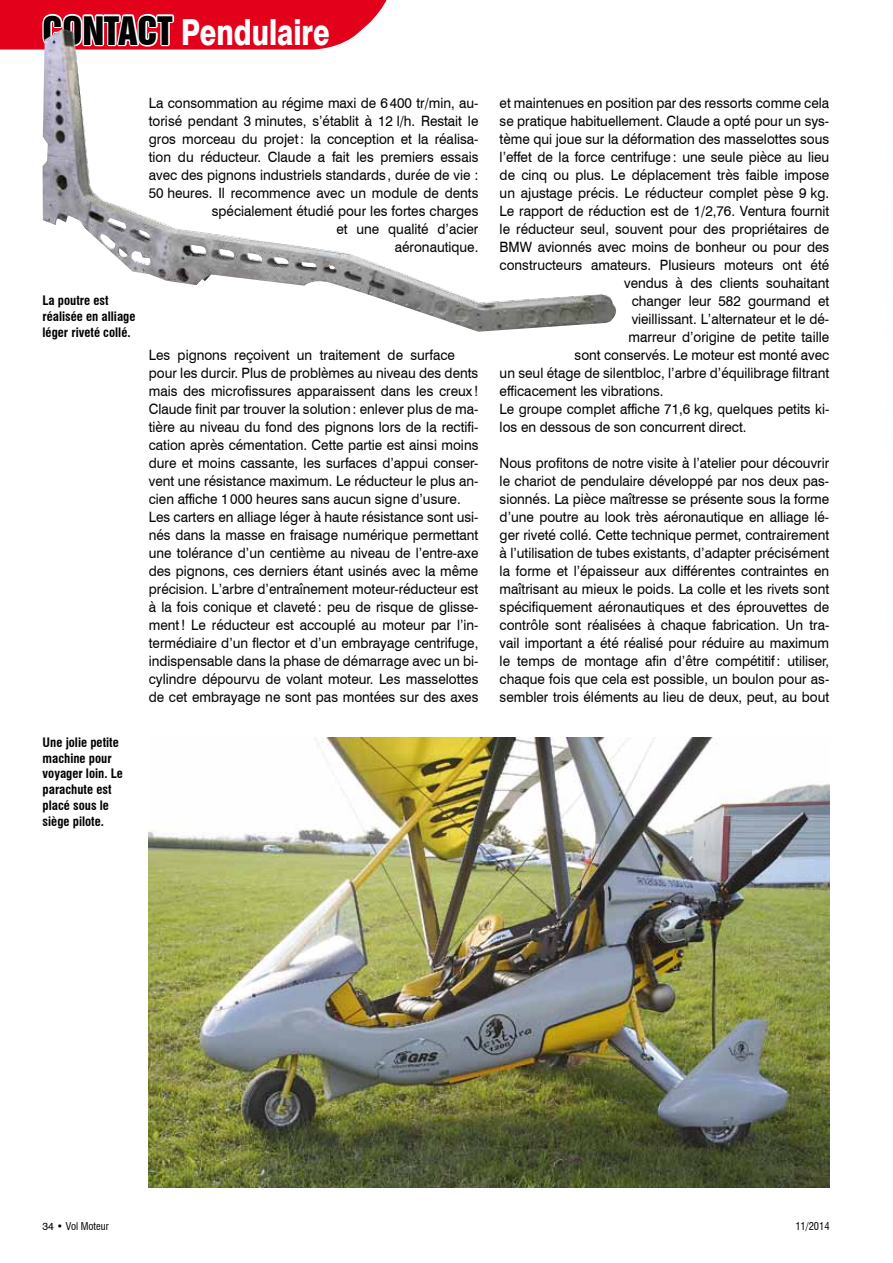
<style>
.page{position:relative;width:893px;height:1263px;background:#fff}
.page>*{position:absolute;margin:0;border:0;box-sizing:border-box;transform-origin:0 0}
.t1{font:800 36px "Swiss 721 BT";color:#fff;scale:.77 1}
.t2{font:36px "Swiss 921 BT Regular A";color:#000}
.t3{font:14.25px/18px "Swiss 721 BT";color:#000;text-align:right;scale:.95 1}
.t4{font:700 condensed 12.75px/15.8px "Swiss 721 BT";color:#000}
.t5{font:condensed 10.5px "Swiss 721 BT";color:#000}
.s1{font-family:"Swiss 921 BT Regular A";font-weight:400;color:#000}
.s2{font-stretch:normal}
</style>
<div class="page">
<img style="left:149px;top:737px;width:680px;height:451px">
<svg style="left:0;top:0;width:387px;height:50px;background:#e51e35"></svg>
<img style="left:43px;top:29px;width:573px;height:303px">
<h1 class="t2" style="left:43px;top:1px;width:117px">CONTEST</h1>
<h1 class="t1" style="left:104px;top:4px;width:348px"><span class="s1">TACT</span>ULM multiaxes</h1>
<h1 class="t1" style="left:181px;top:10px;width:195px">Pendulaire</h1>
<p class="t3" style="left:149px;top:94px;width:348px">La consommation au régime maxi de 6400 tr/min, au&shy;torisé pendant 3 minutes, s’établit à 12 l/h. Restait le gros morceau du projet: la conception et la réalisa&shy;tion du réducteur. Claude a fait les premiers essais avec des pignons industriels standards , durée de vie :<br>50 heures. Il recommence avec un module de dents spécialement étudié pour les fortes charges<br>et une qualité d’acier<br>aéronautique.</p>
<p class="t4" style="left:43px;top:293px;width:94px">La poutre est réalisée en alliage léger riveté collé.</p>
<p class="t4" style="left:43px;top:734px;width:82px">Une jolie petite machine pour voyager loin. Le parachute est placé sous le siège pilote.</p>
<p class="t3" style="left:149px;top:346px;width:348px;text-align:left">Les pignons reçoivent un traitement de surface pour les durcir. Plus de problèmes au niveau des dents mais des microfissures apparaissent dans les creux !<br>Claude finit par trouver la solution: enlever plus de ma&shy;tière au niveau du fond des pignons lors de la rectifi&shy;cation après cémentation. Cette partie est ainsi moins dure et moins cassante, les surfaces d’appui conser&shy;vent une résistance maximum. Le réducteur le plus an&shy;cien affiche 1000 heures sans aucun signe d’usure.<br>Les carters en alliage léger à haute résistance sont usi&shy;nés dans la masse en fraisage numérique permettant une tolérance d’un centième au niveau de l’entre-axe des pignons, ces derniers étant usinés avec la même précision. L’arbre d’entraînement moteur-réducteur est à la fois conique et claveté: peu de risque de glisse&shy;ment! Le réducteur est accouplé au moteur par l’in&shy;termédiaire d’un flector et d’un embrayage centrifuge, indispensable dans la phase de démarrage avec un bi&shy;cylindre dépourvu de volant moteur. Les masselottes de cet embrayage ne sont pas montées sur des axes</p>
<p class="t3" style="left:500px;top:94px;width:348px">et maintenues en position par des ressorts comme cela</p>
<p class="t3" style="left:500px;top:112px;width:348px">se pratique habituellement. Claude a opté pour un sys-</p>
<p class="t3" style="left:500px;top:130px;width:348px">tème qui joue sur la déformation des masselottes sous</p>
<p class="t3" style="left:500px;top:148px;width:348px">l’effet de la force centrifuge: une seule pièce au lieu</p>
<p class="t3" style="left:500px;top:166px;width:348px">de cinq ou plus. Le déplacement très faible impose</p>
<p class="t3" style="left:500px;top:184px;width:348px">un ajustage précis. Le réducteur complet pèse 9 kg.</p>
<p class="t3" style="left:500px;top:202px;width:348px">Le rapport de réduction est de 1/2,76. Ventura fournit</p>
<p class="t3" style="left:500px;top:220px;width:348px">le réducteur seul, souvent pour des propriétaires de</p>
<p class="t3" style="left:500px;top:238px;width:348px">BMW avionnés avec moins de bonheur ou pour des</p>
<p class="t3" style="left:500px;top:256px;width:348px">constructeurs amateurs. Plusieurs moteurs ont été</p>
<p class="t3" style="left:624px;top:274px;width:217px">vendus à des clients souhaitant</p>
<p class="t3" style="left:632px;top:292px;width:209px">changer leur 582 gourmand et</p>
<p class="t3" style="left:632px;top:310px;width:209px">vieillissant. L’alternateur et le dé-</p>
<p class="t3" style="left:629px;top:328px;width:213px">marreur d’origine de petite taille</p>
<p class="t3" style="left:575px;top:346px;width:269px">sont conservés. Le moteur est monté avec</p>
<p class="t3" style="left:500px;top:364px;width:348px">un seul étage de silentbloc, l’arbre d’équilibrage filtrant</p>
<p class="t3" style="left:500px;top:382px;width:174px">efficacement les vibrations.</p>
<p class="t3" style="left:500px;top:400px;width:348px">Le groupe complet affiche 71,6 kg, quelques petits ki-</p>
<p class="t3" style="left:500px;top:418px;width:261px">los en dessous de son concurrent direct.</p>
<p class="t3" style="left:500px;top:454px;width:348px;text-align:justify">Nous profitons de notre visite à l’atelier pour découvrir le chariot de pendulaire développé par nos deux pas&shy;sionnés. La pièce maîtresse se présente sous la forme d’une poutre au look très aéronautique en alliage lé&shy;ger riveté collé. Cette technique permet, contrairement à l’utilisation de tubes existants, d’adapter précisément la forme et l’épaisseur aux différentes contraintes en maîtrisant au mieux le poids. La colle et les rivets sont spécifiquement aéronautiques et des éprouvettes de contrôle sont réalisées à chaque fabrication. Un tra&shy;vail important a été réalisé pour réduire au maximum le temps de montage afin d’être compétitif: utiliser, chaque fois que cela est possible, un boulon pour as&shy;sembler trois éléments au lieu de deux, peut, au bout</p>
<p class="t5" style="left:43px;top:1219px;width:68px"><span class="s2">34 •</span> Vol Moteur</p>
<p class="t5" style="left:795px;top:1220px;width:36px">11/2014</p>
</div>
